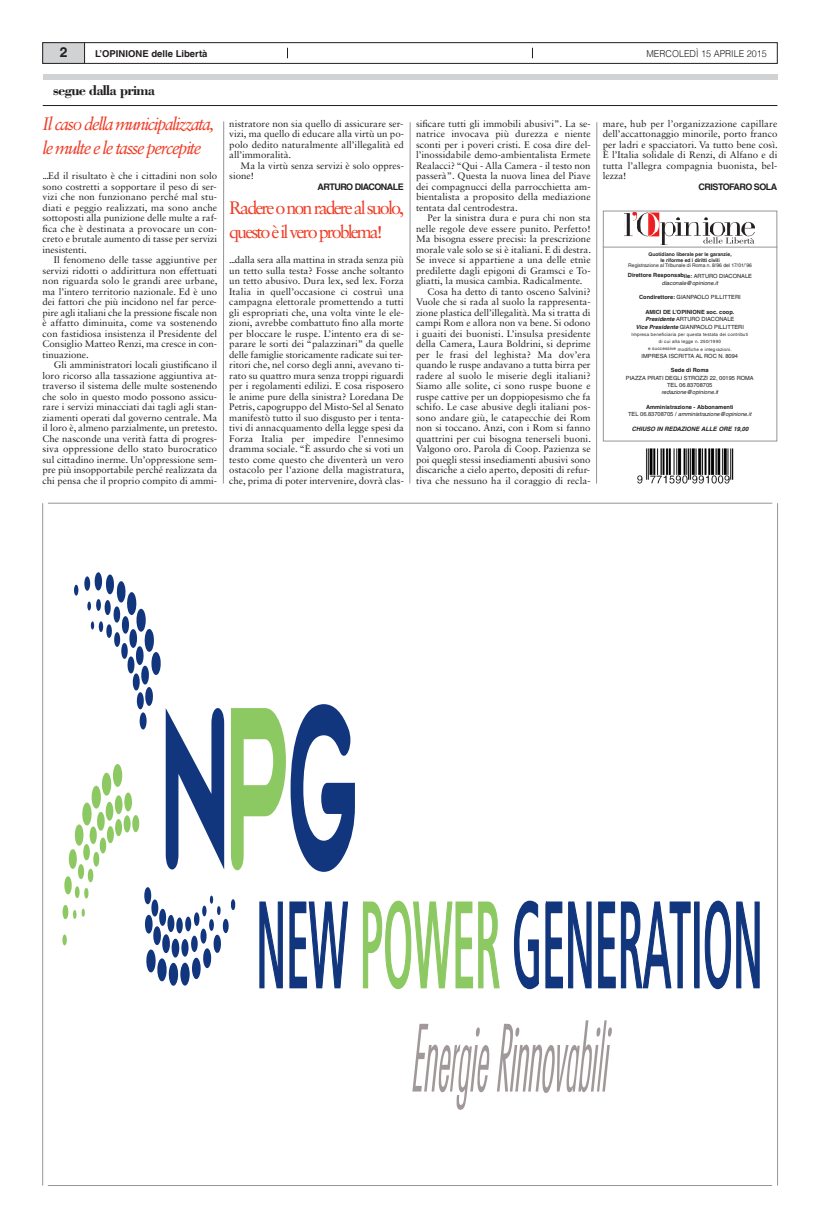
<style>
.page{position:relative;width:820px;height:1219px;background:#fff}
.page>*{position:absolute;margin:0;border:0;box-sizing:border-box;transform-origin:0 0}
.t1{font:italic 18px/24px "Sabon LT Std";letter-spacing:-.085em;color:#ef3c25;scale:.95 1}
.t2{font:18px/24px "Sabon LT Std";letter-spacing:-.11em;color:#ef3c25}
.t3{font:700 14.5px "Bodoni Std";letter-spacing:-.045em;color:#231f20}
.t4{font:700 14px "Helvetica LT";color:#231f20}
.t5{font:9.5px/10.5px "Sabon LT Std";color:#231f20;text-align:justify}
.t6{font:700 9.5px "Helvetica LT";color:#231f20}
.t7{font:300 9.5px "Helvetica LT";color:#231f20;scale:.95 1}
.t8{font:700 9px "Helvetica LT";letter-spacing:-.055em;color:#231f20}
.t9{font:italic 700 6px "Helvetica LT";color:#231f20}
.t10{font:5.7px/7.3px "Helvetica LT";color:#231f20;text-align:center}
.t11{font:700 5.7px/7.3px "Helvetica LT";color:#231f20;text-align:center}
.t12{font:italic 5.7px "Helvetica LT";color:#231f20}
.t13{font:700 5px/5.5px "Helvetica LT";color:#231f20;text-align:center}
.t14{font:5px "Helvetica LT";color:#231f20}
.t15{font:4.5px/7.3px "Helvetica LT";letter-spacing:.05em;color:#231f20;text-align:center}
.s1{font-weight:400}
.s2{font-weight:400;font-style:italic}
.s3{font-weight:700}
.s4{font-weight:700;font-style:italic}
</style>
<div class="page">
<div style="left:43px;top:43px;width:42px;height:21px;background:#d1d2d4"></div>
<svg style="left:84px;top:45px;width:1px;height:17px"></svg>
<div style="left:43px;top:43px;width:734px;height:21px;border:1px solid #231f20"></div>
<hr style="left:43px;top:105px;width:734px;height:1px;background:#231f20">
<div style="left:43px;top:74px;width:734px;height:5px;background:#d1d2d4"></div>
<svg style="left:223px;top:121px;width:1px;height:363px"></svg>
<hr style="left:409px;top:122px;width:1px;height:362px;background:#939598">
<img style="left:637px;top:448px;width:96px;height:36px">
<div style="left:602px;top:211px;width:175px;height:231px;border:1px solid #939598"></div>
<hr style="left:602px;top:247px;width:175px;height:1px;background:#939598">
<hr style="left:596px;top:122px;width:1px;height:362px;background:#939598">
<svg style="left:624px;top:213px;width:130px;height:32px"></svg>
<hr style="left:42px;top:503px;width:1px;height:682px;background:#939598">
<hr style="left:48px;top:503px;width:724px;height:1px;background:#939598">
<hr style="left:777px;top:503px;width:1px;height:682px;background:#939598">
<hr style="left:48px;top:1185px;width:723px;height:1px;background:#939598">
<svg style="left:362px;top:900px;width:138px;height:90px"></svg>
<svg style="left:62px;top:572px;width:293px;height:417px"></svg>
<svg style="left:513px;top:900px;width:177px;height:90px"></svg>
<div style="left:693px;top:902px;width:6px;height:86px;border:2px solid #11367e"></div>
<svg style="left:704px;top:900px;width:55px;height:90px"></svg>
<svg style="left:412px;top:1024px;width:77px;height:86px"></svg>
<svg style="left:497px;top:1020px;width:114px;height:73px"></svg>
<h3 class="t4" style="left:60px;top:43px;width:9px">2</h3>
<p class="t6" style="left:95px;top:48px;width:114px">L’OpINIONE delle Libertà</p>
<h2 class="t3" style="left:53px;top:81px;width:103px">segue dalla prima</h2>
<h1 class="t1" style="left:43px;top:113px;width:182px">Il caso della municipalizzata, le multe e le tasse percepite</h1>
<p class="t5" style="left:229px;top:119px;width:176px">nistratore non sia quello di assicurare ser&shy;vizi, ma quello di educare alla virtù un po&shy;polo dedito naturalmente all’illegalità ed all’immoralità.</p>
<p class="t5" style="left:229px;top:161px;width:176px;text-indent:11px">Ma la virtù senza servizi è solo oppres&shy;sione!</p>
<p class="t8" style="left:317px;top:181px;width:88px">ARTURO DIACONALE</p>
<p class="t5" style="left:43px;top:171px;width:176px">...Ed il risultato è che i cittadini non solo sono costretti a sopportare il peso di ser&shy;vizi che non funzionano perché mal stu&shy;diati e peggio realizzati, ma sono anche sottoposti alla punizione delle multe a raf&shy;fica che è destinata a provocare un con&shy;creto e brutale aumento di tasse per servizi inesistenti.</p>
<p class="t5" style="left:43px;top:255px;width:176px;text-indent:11px">Il fenomeno delle tasse aggiuntive per servizi ridotti o addirittura non effettuati non riguarda solo le grandi aree urbane, ma l’intero territorio nazionale. Ed è uno dei fattori che più incidono nel far perce&shy;pire agli italiani che la pressione fiscale non è affatto diminuita, come va sostenendo con fastidiosa insistenza il Presidente del Consiglio Matteo Renzi, ma cresce in con&shy;tinuazione.</p>
<p class="t5" style="left:43px;top:360px;width:176px;text-indent:11px">Gli amministratori locali giustificano il loro ricorso alla tassazione aggiuntiva at&shy;traverso il sistema delle multe sostenendo che solo in questo modo possono assicu&shy;rare i servizi minacciati dai tagli agli stan&shy;ziamenti operati dal governo centrale. Ma il loro è, almeno parzialmente, un pretesto.<br>Che nasconde una verità fatta di progres&shy;siva oppressione dello stato burocratico sul cittadino inerme. Un’oppressione sem&shy;pre più insopportabile perché realizzata da chi pensa che il proprio compito di ammi-</p>
<h1 class="t2" style="left:229px;top:197px;width:176px">Radere o non radere al suolo, questo è il vero problema!</h1>
<p class="t5" style="left:229px;top:255px;width:176px">...dalla sera alla mattina in strada senza più un tetto sulla testa? Fosse anche soltanto un tetto abusivo. Dura lex, sed lex. Forza Italia in quell’occasione ci costruì una campagna elettorale promettendo a tutti gli espropriati che, una volta vinte le ele&shy;zioni, avrebbe combattuto fino alla morte per bloccare le ruspe. L’intento era di se&shy;parare le sorti dei “palazzinari” da quelle delle famiglie storicamente radicate sui ter&shy;ritori che, nel corso degli anni, avevano ti&shy;rato su quattro mura senza troppi riguardi per i regolamenti edilizi. E cosa risposero le anime pure della sinistra? Loredana De Petris, capogruppo del Misto-Sel al Senato manifestò tutto il suo disgusto per i tenta&shy;tivi di annacquamento della legge spesi da Forza Italia per impedire l’ennesimo dramma sociale. “È assurdo che si voti un testo come questo che diventerà un vero ostacolo per l'azione della magistratura, che, prima di poter intervenire, dovrà clas-</p>
<p class="t5" style="left:416px;top:119px;width:176px">sificare tutti gli immobili abusivi”. La se&shy;natrice invocava più durezza e niente sconti per i poveri cristi. E cosa dire del&shy;l’inossidabile demo-ambientalista Ermete Realacci? “Qui - Alla Camera - il testo non passerà”. Questa la nuova linea del Piave dei compagnucci della parrocchietta am&shy;bientalista a proposito della mediazione tentata dal centrodestra.</p>
<p class="t5" style="left:427px;top:213px;width:165px">Per la sinistra dura e pura chi non sta</p>
<p class="t5" style="left:416px;top:224px;width:176px">nelle regole deve essere punito. Perfetto!</p>
<p class="t5" style="left:416px;top:234px;width:176px">Ma bisogna essere precisi: la prescrizione</p>
<p class="t5" style="left:416px;top:245px;width:176px">morale vale solo se si è italiani. E di destra.</p>
<p class="t5" style="left:416px;top:255px;width:176px">Se invece si appartiene a una delle etnìe</p>
<p class="t5" style="left:416px;top:266px;width:176px">predilette dagli epigoni di Gramsci e To-</p>
<p class="t5" style="left:416px;top:276px;width:168px">gliatti, la musica cambia. Radicalmente.</p>
<p class="t5" style="left:427px;top:287px;width:165px">Cosa ha detto di tanto osceno Salvini?</p>
<p class="t5" style="left:416px;top:297px;width:176px">Vuole che si rada al suolo la rappresenta-</p>
<p class="t5" style="left:416px;top:308px;width:176px">zione plastica dell’illegalità. Ma si tratta di</p>
<p class="t5" style="left:416px;top:318px;width:176px">campi Rom e allora non va bene. Si odono</p>
<p class="t5" style="left:416px;top:329px;width:176px">i guaiti dei buonisti. L’insulsa presidente</p>
<p class="t5" style="left:416px;top:339px;width:176px">della Camera, Laura Boldrini, si deprime</p>
<p class="t5" style="left:416px;top:350px;width:176px">per le frasi del leghista? Ma dov’era</p>
<p class="t5" style="left:416px;top:360px;width:176px">quando le ruspe andavano a tutta birra per</p>
<p class="t5" style="left:416px;top:371px;width:176px">radere al suolo le miserie degli italiani?</p>
<p class="t5" style="left:416px;top:381px;width:176px">Siamo alle solite, ci sono ruspe buone e</p>
<p class="t5" style="left:416px;top:392px;width:176px">ruspe cattive per un doppiopesismo che fa</p>
<p class="t5" style="left:416px;top:402px;width:176px">schifo. Le case abusive degli italiani pos-</p>
<p class="t5" style="left:416px;top:413px;width:176px">sono andare giù, le catapecchie dei Rom</p>
<p class="t5" style="left:416px;top:423px;width:176px">non si toccano. Anzi, con i Rom si fanno</p>
<p class="t5" style="left:416px;top:434px;width:176px">quattrini per cui bisogna tenerseli buoni.</p>
<p class="t5" style="left:416px;top:444px;width:176px">Valgono oro. Parola di Coop. Pazienza se</p>
<p class="t5" style="left:416px;top:455px;width:176px">poi quegli stessi insediamenti abusivi sono</p>
<p class="t5" style="left:416px;top:465px;width:175px">discariche a cielo aperto, depositi di refur-</p>
<p class="t5" style="left:416px;top:476px;width:176px">tiva che nessuno ha il coraggio di recla-</p>
<p class="t7" style="left:646px;top:48px;width:128px">MERCOLEDÌ 15 APRILE 2015</p>
<p class="t5" style="left:602px;top:119px;width:176px">mare, hub per l’organizzazione capillare dell’accattonaggio minorile, porto franco per ladri e spacciatori. Va tutto bene così.<br>È l’Italia solidale di Renzi, di Alfano e di tutta l’allegra compagnia buonista, bel&shy;lezza!</p>
<p class="t8" style="left:698px;top:181px;width:80px">CRISTOFARO SOLA</p>
<p class="t13" style="left:648px;top:252px;width:85px">Quotidiano liberale per le garanzie, le riforme ed i diritti civili</p>
<p class="t14" style="left:628px;top:262px;width:125px">Registrazione al Tribunale di Roma n. 8/96 del 17/01/’96</p>
<p class="t11" style="left:627px;top:272px;width:126px">Direttore Responsabile: <span class="s1">ARTURO DIACONALE </span><span class="s2">diaconale@opinione.it</span></p>
<p class="t10" style="left:638px;top:294px;width:103px"><span class="s3">Condirettore:</span> GIANPAOLO PILLITTERI</p>
<p class="t10" style="left:635px;top:308px;width:110px"><span class="s3">AmICI DE L’OpINIONE soc. coop.<br></span><span class="s4">Presidente</span> ARTURO DIACONALE<br><span class="s4">Vice Presidente</span> GIANPAOLO PILLITTERI</p>
<p class="t15" style="left:631px;top:331px;width:118px">Impresa beneficiaria per questa testata dei contributi di cui alla legge n. 250/1990<br>e successive modifiche e integrazioni.</p>
<p class="t10" style="left:641px;top:352px;width:98px">IMPRESA ISCRITTA AL ROC N. 8094</p>
<p class="t11" style="left:670px;top:367px;width:39px">Sede di Roma</p>
<p class="t10" style="left:625px;top:374px;width:129px">PIAZZA PRATI DEGLI STROZZI 22, 00195 ROMA<br>TEL 06.83708705</p>
<p class="t12" style="left:661px;top:389px;width:58px">redazione@opinione.it</p>
<p class="t11" style="left:628px;top:403px;width:125px">Amministrazione - Abbonamenti<br><span class="s1">TEL 06.83708705 /</span> <span class="s2">amministrazione@opinione.it</span></p>
<p class="t9" style="left:631px;top:425px;width:118px">CHIUSO IN REDAZIONE ALLE ORE 19,00</p>
</div>
